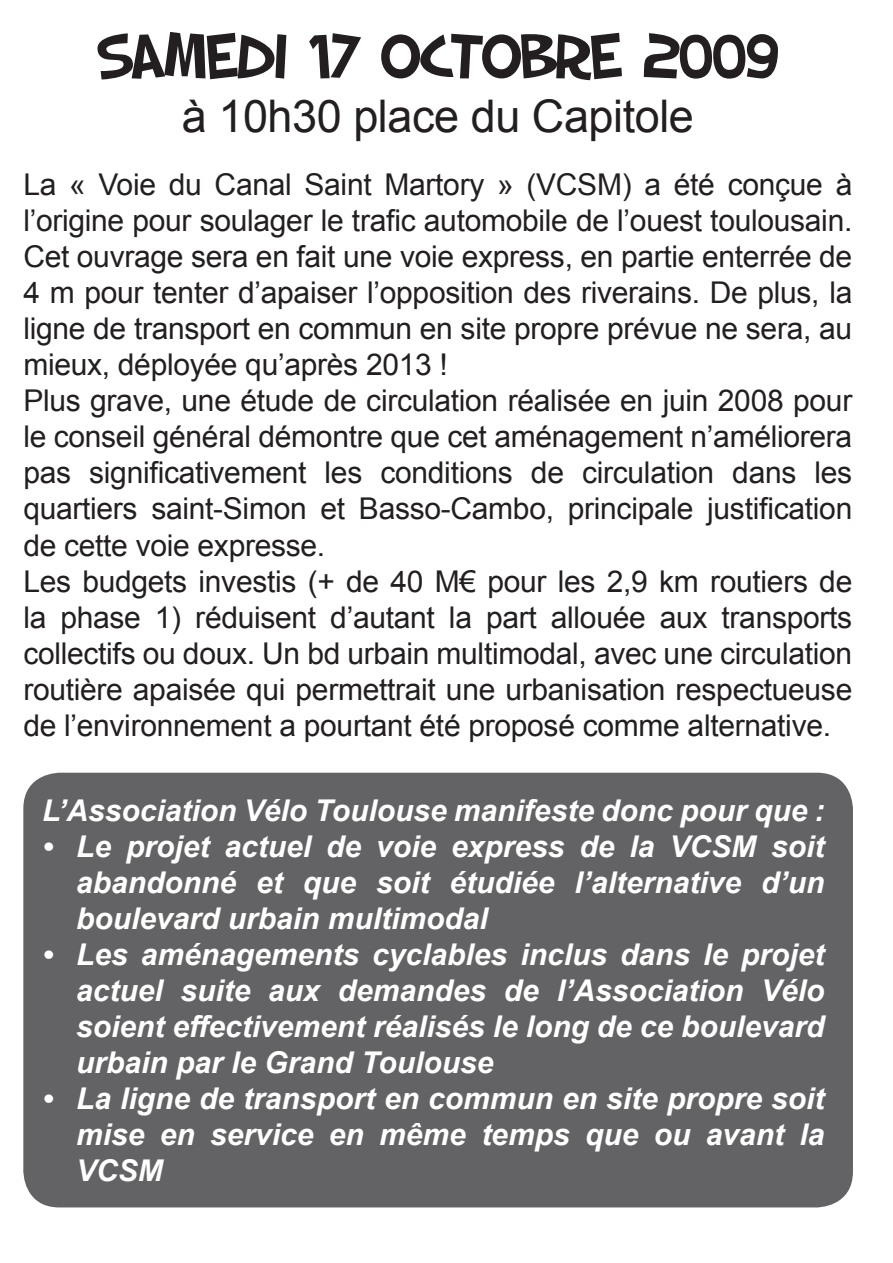
<style>
.page{position:relative;width:893px;height:1263px;background:#fff}
.page>*{position:absolute;margin:0;border:0;box-sizing:border-box;transform-origin:0 0}
.t1{font:66px "SF Slapstick Comic";letter-spacing:-.01em;color:#231f20}
.t2{font:45px "Arial";letter-spacing:-.01em;color:#231f20}
.t3{font:30px/36px "Arial";letter-spacing:-.01em;color:#231f20}
.t4{font:italic 700 30px/36px "Arial";color:#fff;text-align:justify}
</style>
<div class="page">
<div style="left:23px;top:773px;width:830px;height:434px;background:#636366;border-radius:36px"></div>
<h1 class="t1" style="left:97px;top:14px;width:684px">SAMEDI 17 OCTOBRE 2009</h1>
<h2 class="t2" style="left:182px;top:87px;width:514px">à 10h30 place du Capitole</h2>
<p class="t3" style="left:23px;top:167px;width:830px">La « Voie du Canal Saint Martory » (VCSM) a été conçue à l’origine pour soulager le trafic automobile de l’ouest toulousain.<br>Cet ouvrage sera en fait une voie express, en partie enterrée de 4 m pour tenter d’apaiser l’opposition des riverains. De plus, la ligne de transport en commun en site propre prévue ne sera, au mieux, déployée qu’après 2013 !<br>Plus grave, une étude de circulation réalisée en juin 2008 pour le conseil général démontre que cet aménagement n’améliorera pas significativement les conditions de circulation dans les quartiers saint-Simon et Basso-Cambo, principale justification de cette voie expresse.<br>Les budgets investis (+ de 40 M€ pour les 2,9 km routiers de la phase 1) réduisent d’autant la part allouée aux transports collectifs ou doux. Un bd urbain multimodal, avec une circulation routière apaisée qui permettrait une urbanisation respectueuse de l’environnement a pourtant été proposé comme alternative.</p>
<p class="t4" style="left:42px;top:794px;width:784px">L’Association Vélo Toulouse manifeste donc pour que :</p>
<p class="t4" style="left:76px;top:830px;width:750px;text-indent:-34px">• Le projet actuel de voie express de la VCSM soit abandonné et que soit étudiée l’alternative d’un boulevard urbain multimodal</p>
<p class="t4" style="left:76px;top:938px;width:750px;text-indent:-34px">• Les aménagements cyclables inclus dans le projet actuel suite aux demandes de l’Association Vélo soient effectivement réalisés le long de ce boulevard urbain par le Grand Toulouse</p>
<p class="t4" style="left:76px;top:1082px;width:750px;text-indent:-34px">• La ligne de transport en commun en site propre soit mise en service en même temps que ou avant la VCSM</p>
</div>
